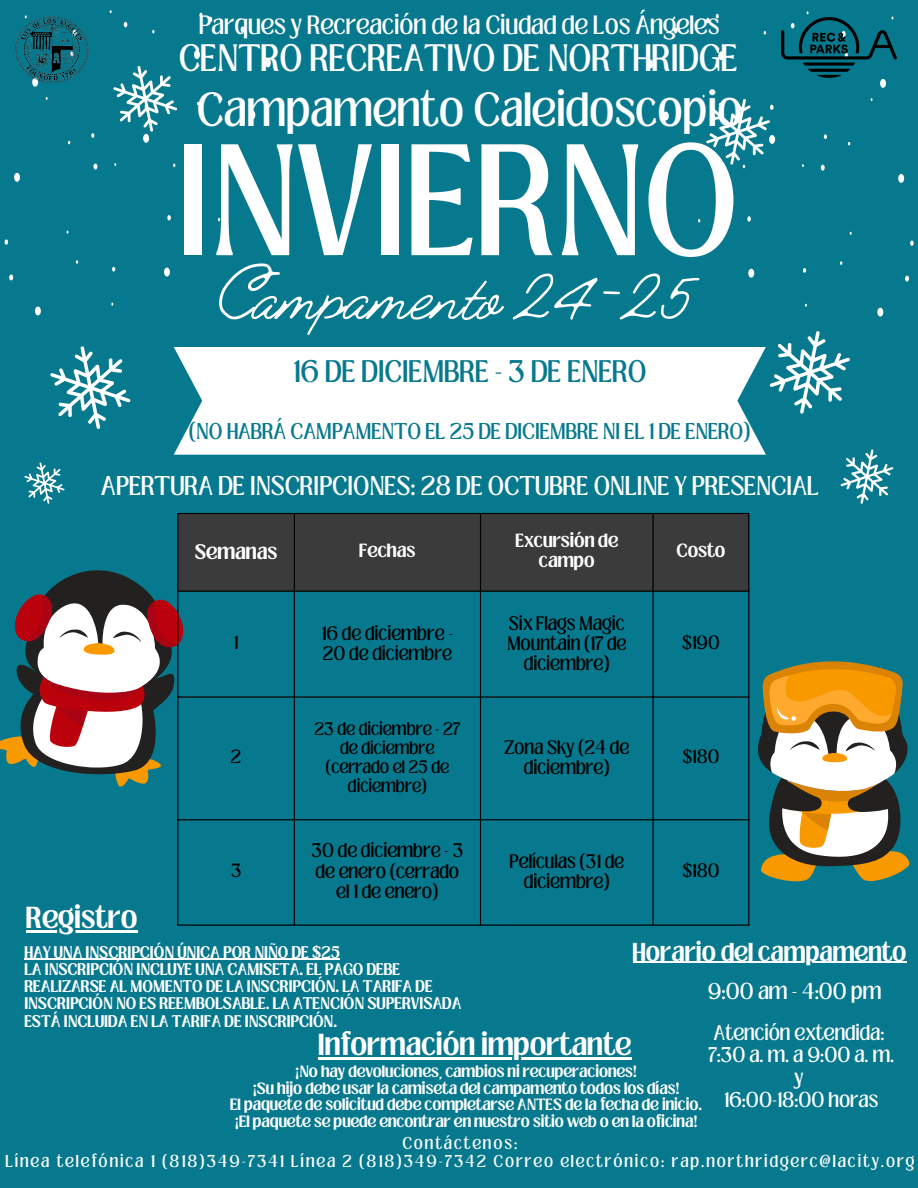
<style>
.page{position:relative;width:918px;height:1188px;background:#07798e}
.page>*{position:absolute;margin:0;border:0;box-sizing:border-box;transform-origin:0 0}
.t1{font:121.5px "Loubag";color:#fff}
.t2{font:300 78.9px "Jimmy Script";color:#fff}
.t3{font:36.75px "Loubag";color:#fff}
.t4{font:29.25px "Loubag";color:#fff}
.t5{font:24px "Loubag";color:#07798e}
.t6{font:700 23.25px "Loubag";color:#fff}
.t7{font:20.85px "Loubag";color:#fff}
.t8{font:20.25px "Loubag";color:#fff}
.t9{font:700 19.95px "Loubag";color:#fff}
.t10{font:17.55px "Loubag";color:#07798e}
.t11{font:17.4px "Loubag";color:#fff}
.t12{font:16.35px/22.5px "Loubag";color:#fff;text-align:center}
.t13{font:700 16.2px "Loubag";color:#fff}
.t14{font:15px/20.2px "Loubag";color:#000;text-align:center}
.t15{font:700 14.7px/20.2px "Loubag";color:#fff;text-align:center}
.t16{font:14.7px "Loubag";color:#000}
.t17{font:13.8px/19.2px "Loubag";color:#000;text-align:center}
.t18{font:13.2px "Loubag";letter-spacing:.15em;color:#fff}
.t19{font:700 12.9px/17.2px "Loubag";color:#fff}
.t20{font:700 12.6px/16.6px "Loubag";color:#fff;text-align:center}
</style>
<div class="page">
<svg style="left:758px;top:661px;width:152px;height:221px"></svg>
<svg style="left:0;top:570px;width:184px;height:220px"></svg>
<div style="left:748px;top:269px;width:6px;height:9px;background:#fff;border-radius:50%"></div>
<svg style="left:905px;top:276px;width:4px;height:6px"></svg>
<div style="left:877px;top:308px;width:6px;height:9px;background:#fff;border-radius:50%"></div>
<svg style="left:821px;top:165px;width:4px;height:6px"></svg>
<svg style="left:910px;top:241px;width:4px;height:5px"></svg>
<svg style="left:803px;top:268px;width:3px;height:5px"></svg>
<svg style="left:747px;top:216px;width:4px;height:6px"></svg>
<svg style="left:716px;top:14px;width:3px;height:5px"></svg>
<svg style="left:674px;top:28px;width:4px;height:5px"></svg>
<svg style="left:647px;top:60px;width:6px;height:9px"></svg>
<div style="left:880px;top:79px;width:6px;height:9px;background:#fff;border-radius:50%"></div>
<div style="left:663px;top:112px;width:6px;height:9px;background:#fff;border-radius:50%"></div>
<svg style="left:898px;top:174px;width:6px;height:9px"></svg>
<svg style="left:824px;top:134px;width:3px;height:5px"></svg>
<div style="left:718px;top:51px;width:6px;height:9px;background:#fff;border-radius:50%"></div>
<svg style="left:706px;top:18px;width:4px;height:5px"></svg>
<div style="left:164px;top:268px;width:6px;height:9px;background:#fff;border-radius:50%"></div>
<svg style="left:9px;top:274px;width:4px;height:6px"></svg>
<div style="left:35px;top:307px;width:6px;height:8px;background:#fff;border-radius:50%"></div>
<svg style="left:93px;top:164px;width:4px;height:6px"></svg>
<svg style="left:5px;top:239px;width:3px;height:6px"></svg>
<svg style="left:112px;top:267px;width:3px;height:5px"></svg>
<svg style="left:167px;top:215px;width:4px;height:5px"></svg>
<svg style="left:199px;top:13px;width:4px;height:4px"></svg>
<svg style="left:241px;top:26px;width:4px;height:6px"></svg>
<svg style="left:265px;top:58px;width:6px;height:9px"></svg>
<svg style="left:124px;top:22px;width:3px;height:5px"></svg>
<div style="left:143px;top:134px;width:6px;height:9px;background:#fff;border-radius:50%"></div>
<div style="left:249px;top:110px;width:6px;height:9px;background:#fff;border-radius:50%"></div>
<svg style="left:14px;top:173px;width:6px;height:9px"></svg>
<svg style="left:91px;top:133px;width:3px;height:5px"></svg>
<div style="left:194px;top:50px;width:6px;height:9px;background:#fff;border-radius:50%"></div>
<svg style="left:209px;top:17px;width:3px;height:5px"></svg>
<svg style="left:50px;top:346px;width:81px;height:83px"></svg>
<svg style="left:113px;top:66px;width:64px;height:66px"></svg>
<svg style="left:703px;top:95px;width:71px;height:73px"></svg>
<svg style="left:770px;top:331px;width:80px;height:83px"></svg>
<svg style="left:24px;top:462px;width:41px;height:42px"></svg>
<svg style="left:841px;top:449px;width:52px;height:54px"></svg>
<div style="left:178px;top:514px;width:570px;height:77px;background:#3b3b3b"></div>
<hr style="left:177px;top:514px;width:1px;height:411px;background:#000">
<hr style="left:294px;top:514px;width:1px;height:411px;background:#000">
<hr style="left:480px;top:514px;width:1px;height:411px;background:#000">
<hr style="left:652px;top:514px;width:2px;height:411px;background:#000">
<hr style="left:748px;top:514px;width:1px;height:411px;background:#000">
<hr style="left:177px;top:513px;width:572px;height:1px;background:#000">
<hr style="left:177px;top:591px;width:572px;height:1px;background:#000">
<hr style="left:177px;top:696px;width:572px;height:2px;background:#000">
<hr style="left:177px;top:819px;width:572px;height:1px;background:#000">
<hr style="left:177px;top:925px;width:572px;height:1px;background:#000">
<div style="left:174px;top:347px;width:592px;height:108px;background:#fff"></div>
<img style="left:15px;top:15px;width:74px;height:71px">
<img style="left:782px;top:18px;width:115px;height:59px">
<hr style="left:26px;top:930px;width:112px;height:3px;background:#fff">
<hr style="left:633px;top:962px;width:274px;height:1px;background:#fff">
<hr style="left:318px;top:1058px;width:313px;height:2px;background:#fff">
<hr style="left:24px;top:959px;width:316px;height:1px;background:#fff">
<p class="t8" style="left:199px;top:8px;width:522px">Parques y Recreación de la Ciudad de Los Ángeles</p>
<p class="t4" style="left:179px;top:35px;width:560px">CENTRO RECREATIVO DE NORTHRIDGE</p>
<p class="t3" style="left:197px;top:80px;width:547px">Campamento Caleidoscopio</p>
<p class="t1" style="left:177px;top:103px;width:563px">INVIERNO</p>
<p class="t2" style="left:219px;top:246px;width:479px">Campamento 24-25</p>
<p class="t5" style="left:293px;top:352px;width:355px">16 DE DICIEMBRE - 3 DE ENERO</p>
<p class="t10" style="left:189px;top:417px;width:563px">(NO HABRÁ CAMPAMENTO EL 25 DE DICIEMBRE NI EL 1 DE ENERO)</p>
<p class="t7" style="left:101px;top:469px;width:719px">APERTURA DE INSCRIPCIONES: 28 DE OCTUBRE ONLINE Y PRESENCIAL</p>
<p class="t13" style="left:195px;top:539px;width:84px">Semanas</p>
<p class="t15" style="left:359px;top:540px;width:58px">Fechas</p>
<p class="t15" style="left:515px;top:530px;width:104px">Excursión de campo</p>
<p class="t15" style="left:676px;top:540px;width:51px">Costo</p>
<p class="t16" style="left:234px;top:631px;width:6px">1</p>
<h4 class="t14" style="left:322px;top:624px;width:133px;text-align:left">16 de diciembre -<br>20 de diciembre</h4>
<h3 class="t14" style="left:507px;top:613px;width:121px">Six Flags Magic<br>Mountain (17 de diciembre)</h3>
<h1 class="t16" style="left:682px;top:631px;width:39px">$190</h1>
<p class="t6" style="left:26px;top:899px;width:113px">Registro</p>
<h2 class="t16" style="left:231px;top:744px;width:12px">2</h2>
<p class="t16" style="left:231px;top:858px;width:12px">3</p>
<p class="t17" style="left:315px;top:719px;width:147px">23 de diciembre - 27 de diciembre (cerrado el 25 de diciembre)</p>
<p class="t14" style="left:504px;top:737px;width:127px">Zona Sky (24 de diciembre)</p>
<h5 class="t16" style="left:682px;top:744px;width:39px">$180</h5>
<p class="t14" style="left:312px;top:841px;width:153px">30 de diciembre - 3 de enero (cerrado el 1 de enero)</p>
<p class="t14" style="left:509px;top:851px;width:116px">Películas (31 de diciembre)</p>
<p class="t16" style="left:682px;top:858px;width:39px">$180</p>
<p class="t9" style="left:633px;top:936px;width:275px">Horario del campamento</p>
<p class="t19" style="left:24px;top:943px;width:317px">HAY UNA INSCRIPCIÓN ÚNICA POR NIÑO DE $25</p>
<p class="t19" style="left:24px;top:961px;width:439px">LA INSCRIPCIÓN INCLUYE UNA CAMISETA. EL PAGO DEBE REALIZARSE AL MOMENTO DE LA INSCRIPCIÓN. LA TARIFA DE INSCRIPCIÓN NO ES REEMBOLSABLE. LA ATENCIÓN SUPERVISADA ESTÁ INCLUIDA EN LA TARIFA DE INSCRIPCIÓN.</p>
<p class="t11" style="left:708px;top:977px;width:175px">9:00 am - 4:00 pm</p>
<p class="t12" style="left:714px;top:1021px;width:172px">Atención extendida:</p>
<p class="t12" style="left:708px;top:1044px;width:188px">7:30 a. m. a 9:00 a. m. y</p>
<h6 class="t12" style="left:724px;top:1089px;width:156px">16:00-18:00 horas</h6>
<p class="t6" style="left:318px;top:1026px;width:315px">Información importante</p>
<p class="t20" style="left:295px;top:1064px;width:343px">¡No hay devoluciones, cambios ni recuperaciones!</p>
<p class="t20" style="left:253px;top:1080px;width:428px">¡Su hijo debe usar la camiseta del campamento todos los días!</p>
<p class="t20" style="left:230px;top:1097px;width:473px">El paquete de solicitud debe completarse ANTES de la fecha de inicio. ¡El paquete se puede encontrar en nuestro sitio web o en la oficina!</p>
<p class="t18" style="left:402px;top:1133px;width:116px">Contáctenos:</p>
<p class="t18" style="left:5px;top:1151px;width:911px">Línea telefónica 1 (818)349-7341 Línea 2 (818)349-7342 Correo electrónico: rap.northridgerc@lacity.org</p>
</div>
